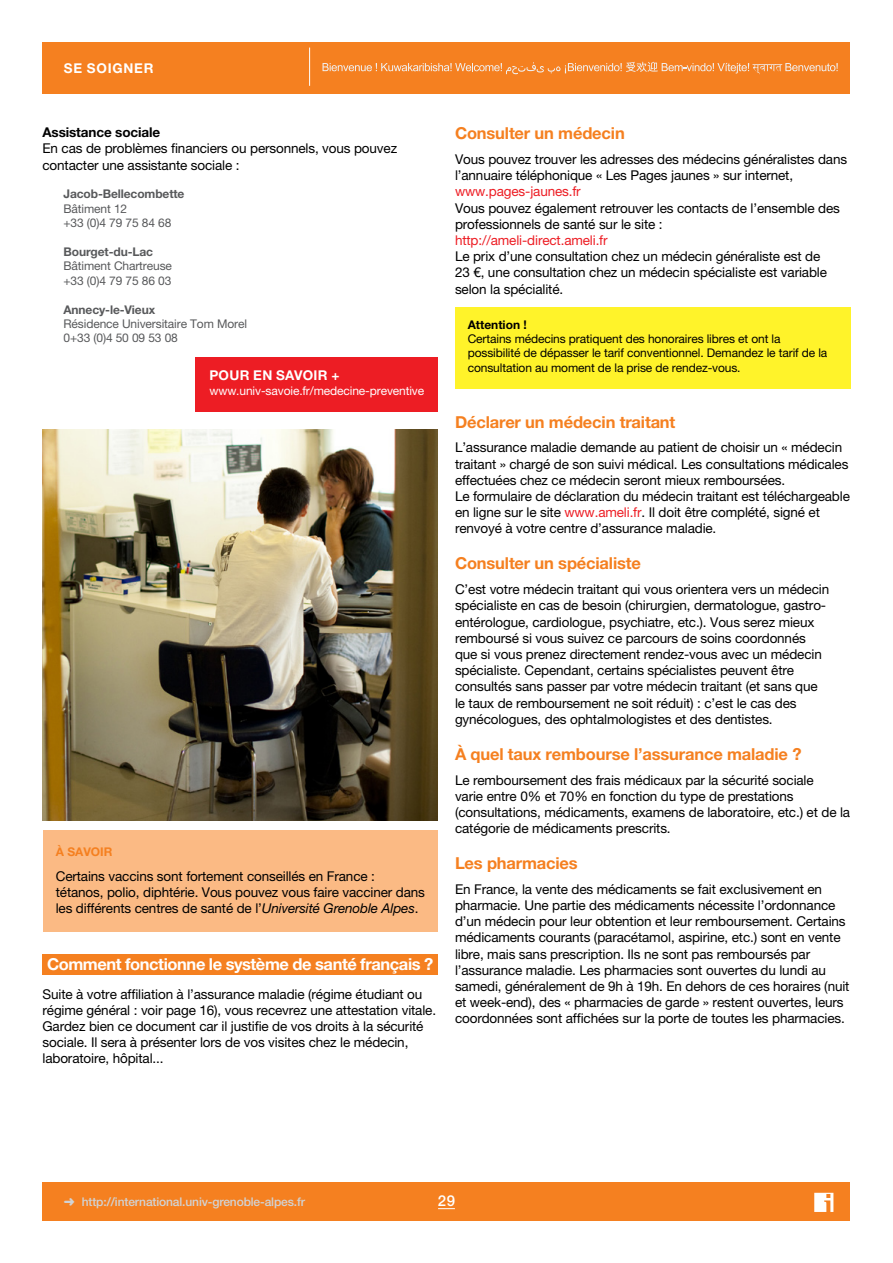
<style>
.page{position:relative;width:893px;height:1263px;background:#fff}
.page>*{position:absolute;margin:0;border:0;box-sizing:border-box;transform-origin:0 0}
.t1{font:700 16.5px "Helvetica Neue LT Pro";letter-spacing:-.01em;color:#f58020}
.t2{font:700 16.5px "Helvetica Neue LT Pro";letter-spacing:-.025em;color:#fff}
.t3{font:500 15px "Helvetica Neue LT Pro";color:#fff}
.t4{font:13.5px/16.2px "Helvetica Neue LT Pro";letter-spacing:-.01em;color:#000}
.t5{font:13.5px "Helvetica Neue LT Pro";letter-spacing:-.01em;color:#ed1d24}
.t6{font:700 13.5px "Helvetica Neue LT Pro";letter-spacing:-.01em;color:#000}
.t7{font:700 13.5px "Helvetica Neue LT Pro";letter-spacing:.025em;color:#fff}
.t8{font:700 13.5px "Helvetica Neue LT Pro";letter-spacing:.055em;color:#fff}
.t9{font:12px/14.4px "Helvetica Neue LT Pro";letter-spacing:-.01em;color:#000}
.t10{font:12px/14.4px "Helvetica Neue LT Pro";letter-spacing:-.01em;color:#58595b}
.t11{font:700 12px "Helvetica Neue LT Pro";letter-spacing:-.01em;color:#58595b}
.t12{font:500 12px "Helvetica Neue LT Pro";letter-spacing:-.01em;color:#d1d3d4}
.t13{font:12px "Helvetica Neue LT Pro";letter-spacing:-.01em;color:#fff}
.t14{font:700 12px "Helvetica Neue LT Pro";color:#000}
.t15{font:700 12px "Helvetica Neue LT Pro";color:#f58020}
.s1{font-style:italic}
.s2{color:#ed1d24}
</style>
<div class="page">
<div style="left:43px;top:1182px;width:807px;height:38px;background:#f58020"></div>
<div style="left:43px;top:43px;width:807px;height:51px;background:#f58020"></div>
<svg style="left:323px;top:62px;width:515px;height:12px"></svg>
<hr style="left:309px;top:48px;width:1px;height:38px;background:#fff">
<svg style="left:438px;top:1208px;width:17px;height:1px"></svg>
<svg style="left:814px;top:1193px;width:19px;height:19px"></svg>
<img style="left:43px;top:430px;width:395px;height:390px">
<div style="left:43px;top:954px;width:395px;height:21px;background:#f58020"></div>
<div style="left:455px;top:307px;width:395px;height:81px;background:#fff32a"></div>
<div style="left:196px;top:357px;width:242px;height:55px;background:#ed1d24"></div>
<div style="left:43px;top:830px;width:395px;height:101px;background:#fbba84"></div>
<p class="t8" style="left:64px;top:60px;width:91px">SE SOIGNER</p>
<p class="t6" style="left:43px;top:124px;width:119px">Assistance sociale</p>
<p class="t4" style="left:43px;top:140px;width:356px">En cas de problèmes financiers ou personnels, vous pouvez contacter une assistante sociale :</p>
<p class="t11" style="left:64px;top:187px;width:122px">Jacob-Bellecombette</p>
<p class="t10" style="left:64px;top:201px;width:109px">Bâtiment 12<br>+33 (0)4 79 75 84 68</p>
<p class="t11" style="left:64px;top:244px;width:91px">Bourget-du-Lac</p>
<p class="t10" style="left:64px;top:259px;width:110px">Bâtiment Chartreuse +33 (0)4 79 75 86 03</p>
<p class="t11" style="left:64px;top:302px;width:93px">Annecy-le-Vieux</p>
<p class="t10" style="left:64px;top:316px;width:185px">Résidence Universitaire Tom Morel<br>0+33 (0)4 50 09 53 08</p>
<p class="t7" style="left:209px;top:367px;width:132px">POUR EN SAVOIR +</p>
<p class="t13" style="left:209px;top:383px;width:216px">www.univ-savoie.fr/medecine-preventive</p>
<p class="t15" style="left:56px;top:844px;width:58px">À SAVOIR</p>
<p class="t4" style="left:56px;top:868px;width:371px">Certains vaccins sont fortement conseillés en France : tétanos, polio, diphtérie. Vous pouvez vous faire vacciner dans les différents centres de santé de l’<span class="s1">Université Grenoble Alpes</span>.</p>
<p class="t2" style="left:47px;top:954px;width:388px">Comment fonctionne le système de santé français ?</p>
<p class="t4" style="left:43px;top:985px;width:395px">Suite à votre affiliation à l’assurance maladie (régime étudiant ou régime général : voir page 16), vous recevrez une attestation vitale.<br>Gardez bien ce document car il justifie de vos droits à la sécurité sociale. Il sera à présenter lors de vos visites chez le médecin, laboratoire, hôpital...</p>
<p class="t1" style="left:455px;top:123px;width:171px">Consulter un médecin</p>
<p class="t4" style="left:455px;top:151px;width:394px">Vous pouvez trouver les adresses des médecins généralistes dans l’annuaire téléphonique « Les Pages jaunes » sur internet,</p>
<p class="t5" style="left:455px;top:184px;width:127px">www.pages-jaunes.fr</p>
<p class="t4" style="left:455px;top:200px;width:386px">Vous pouvez également retrouver les contacts de l’ensemble des professionnels de santé sur le site :</p>
<p class="t5" style="left:455px;top:232px;width:154px">http://ameli-direct.ameli.fr</p>
<p class="t4" style="left:455px;top:248px;width:373px">Le prix d’une consultation chez un médecin généraliste est de<br>23 €, une consultation chez un médecin spécialiste est variable selon la spécialité.</p>
<p class="t14" style="left:468px;top:317px;width:61px">Attention !</p>
<p class="t9" style="left:468px;top:331px;width:361px">Certains médecins pratiquent des honoraires libres et ont la possibilité de dépasser le tarif conventionnel. Demandez le tarif de la consultation au moment de la prise de rendez-vous.</p>
<p class="t1" style="left:455px;top:412px;width:222px">Déclarer un médecin traitant</p>
<p class="t4" style="left:455px;top:439px;width:396px">L’assurance maladie demande au patient de choisir un « médecin traitant » chargé de son suivi médical. Les consultations médicales effectuées chez ce médecin seront mieux remboursées.<br>Le formulaire de déclaration du médecin traitant est téléchargeable en ligne sur le site <span class="s2">www.ameli.fr</span>. Il doit être complété, signé et renvoyé à votre centre d’assurance maladie.</p>
<p class="t1" style="left:455px;top:553px;width:187px">Consulter un spécialiste</p>
<p class="t4" style="left:455px;top:581px;width:376px">C’est votre médecin traitant qui vous orientera vers un médecin spécialiste en cas de besoin (chirurgien, dermatologue, gastro&shy;entérologue, cardiologue, psychiatre, etc.). Vous serez mieux remboursé si vous suivez ce parcours de soins coordonnés que si vous prenez directement rendez-vous avec un médecin spécialiste. Cependant, certains spécialistes peuvent être consultés sans passer par votre médecin traitant (et sans que le taux de remboursement ne soit réduit) : c’est le cas des gynécologues, des ophtalmologistes et des dentistes.</p>
<p class="t1" style="left:455px;top:744px;width:348px">À quel taux rembourse l’assurance maladie ?</p>
<p class="t4" style="left:455px;top:771px;width:397px">Le remboursement des frais médicaux par la sécurité sociale<br>varie entre 0% et 70% en fonction du type de prestations (consultations, médicaments, examens de laboratoire, etc.) et de la catégorie de médicaments prescrits.</p>
<p class="t1" style="left:455px;top:853px;width:124px">Les pharmacies</p>
<p class="t4" style="left:455px;top:881px;width:396px">En France, la vente des médicaments se fait exclusivement en pharmacie. Une partie des médicaments nécessite l’ordonnance d’un médecin pour leur obtention et leur remboursement. Certains médicaments courants (paracétamol, aspirine, etc.) sont en vente libre, mais sans prescription. Ils ne sont pas remboursés par l’assurance maladie. Les pharmacies sont ouvertes du lundi au samedi, généralement de 9h à 19h. En dehors de ces horaires (nuit et week-end), des « pharmacies de garde » restent ouvertes, leurs coordonnées sont affichées sur la porte de toutes les pharmacies.</p>
<p class="t12" style="left:64px;top:1194px;width:243px">➜ http://international.univ-grenoble-alpes.fr</p>
<p class="t3" style="left:438px;top:1192px;width:19px">29</p>
</div>
